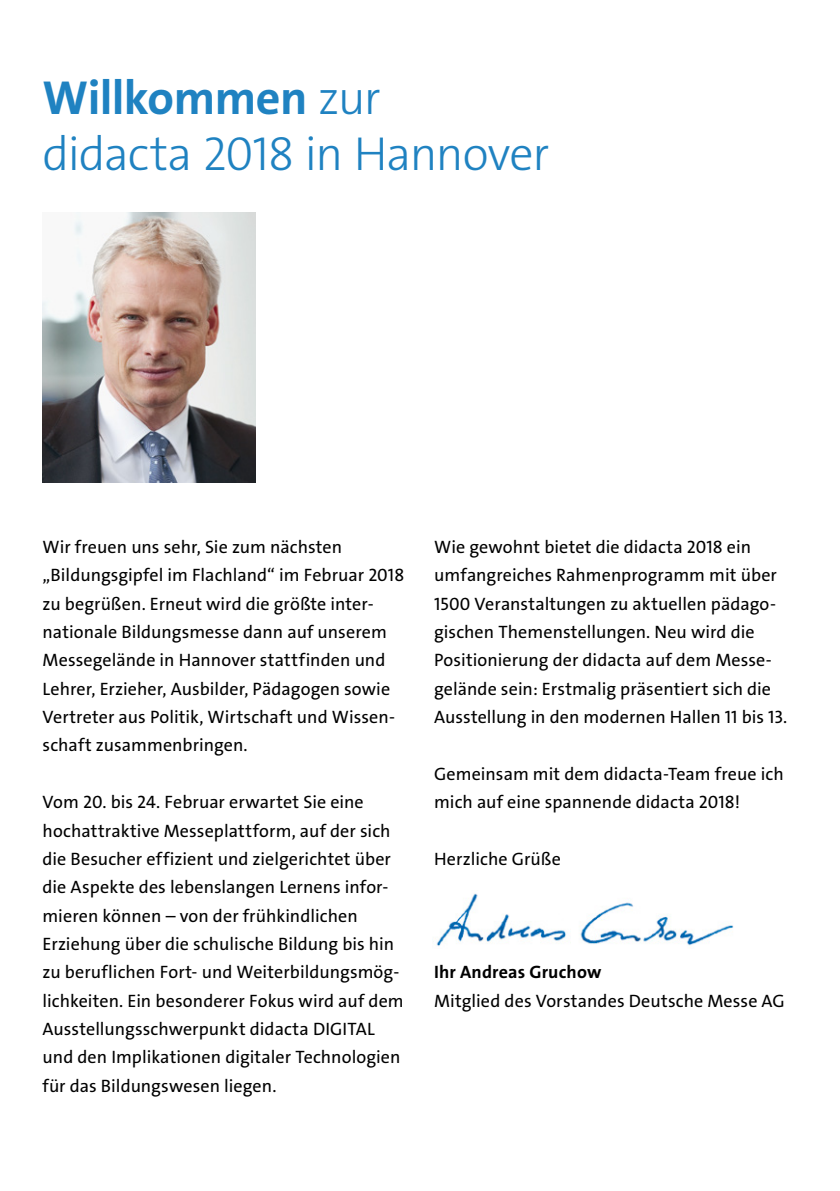
<style>
.page{position:relative;width:840px;height:1191px;background:#fff}
.page>*{position:absolute;margin:0;border:0;box-sizing:border-box;transform-origin:0 0}
.t1{font:48px "The Sans LP3 Lig";letter-spacing:-.025em;color:#1f82c1}
.t2{font:48px "The Sans LP7 Bld";letter-spacing:-.015em;color:#1f82c1}
.t3{font:18px/28.4px "The Sans LP5 Plain";letter-spacing:.005em;color:#000}
.t4{font:18px "The Sans LP7 Bld";letter-spacing:.01em;color:#000}
.s1{font-family:"The Sans LP3 Lig"}
</style>
<div class="page">
<img style="left:43px;top:213px;width:212px;height:269px">
<img style="left:433px;top:893px;width:301px;height:53px">
<h1 class="t2" style="left:43px;top:67px;width:340px">Willkommen <span class="s1">zur</span></h1>
<h1 class="t1" style="left:43px;top:123px;width:508px">didacta 2018 in Hannover</h1>
<p class="t3" style="left:43px;top:533px;width:363px">Wir freuen uns sehr, Sie zum nächsten „Bildungsgipfel im Flachland“ im Februar 2018 zu begrüßen. Erneut wird die größte inter&shy;nationale Bildungsmesse dann auf unserem Messegelände in Hannover stattfinden und Lehrer, Erzieher, Ausbilder, Pädagogen sowie Vertreter aus Politik, Wirtschaft und Wissen&shy;schaft zusammenbringen.</p>
<p class="t3" style="left:43px;top:788px;width:362px">Vom 20. bis 24. Februar erwartet Sie eine hochattraktive Messeplattform, auf der sich die Besucher effizient und zielgerichtet über die Aspekte des lebenslangen Lernens infor&shy;mieren können – von der frühkindlichen Erziehung über die schulische Bildung bis hin zu beruflichen Fort- und Weiterbildungsmög&shy;lichkeiten. Ein besonderer Fokus wird auf dem Ausstellungsschwerpunkt didacta DIGITAL und den Implikationen digitaler Technologien für das Bildungswesen liegen.</p>
<p class="t3" style="left:434px;top:533px;width:354px">Wie gewohnt bietet die didacta 2018 ein umfangreiches Rahmenprogramm mit über 1500 Veranstaltungen zu aktuellen pädago&shy;gischen Themenstellungen. Neu wird die Positionierung der didacta auf dem Messe&shy;gelände sein: Erstmalig präsentiert sich die Ausstellung in den modernen Hallen 11 bis 13.</p>
<p class="t3" style="left:434px;top:759px;width:351px">Gemeinsam mit dem didacta-Team freue ich mich auf eine spannende didacta 2018!</p>
<p class="t3" style="left:434px;top:845px;width:128px">Herzliche Grüße</p>
<p class="t4" style="left:434px;top:960px;width:169px">Ihr Andreas Gruchow</p>
<p class="t3" style="left:434px;top:986px;width:352px">Mitglied des Vorstandes Deutsche Messe AG</p>
</div>
